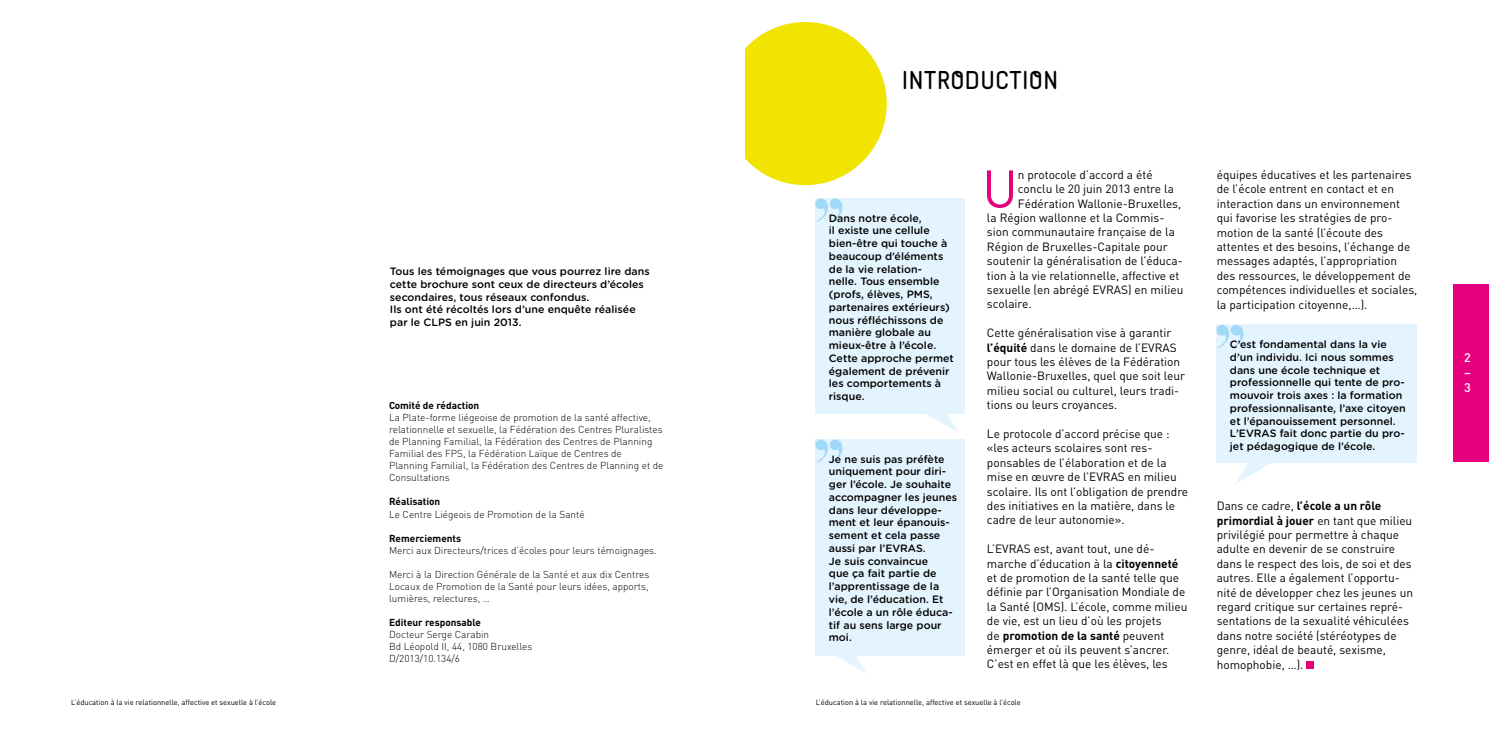
<style>
.page{position:relative;width:1489px;height:745px;background:#fff}
.page>*{position:absolute;margin:0;border:0;box-sizing:border-box;transform-origin:0 0}
.t1{font:52.25px "DIN";color:#e6007d}
.t2{font:700 22.5px "Naiv";color:#000}
.t3{font:500 12.5px/15px "DIN";color:#fff;text-align:justify}
.t4{font:11.88px/14.4px "DIN";color:#000}
.t5{font:500 10.62px/12.8px "Gotham Rounded";color:#000}
.t6{font:300 10px/12px "DIN";color:#000}
.t7{font:700 10px "DIN";color:#000}
.t8{font:7.5px "DIN";color:#000}
.s1{font-weight:700}
</style>
<div class="page">
<div style="left:1453px;top:283px;width:35px;height:178px;background:#e6007d"></div>
<div style="left:1306px;top:660px;width:7px;height:7px;background:#e6007d"></div>
<div style="left:815px;top:198px;width:149px;height:215px;background:#e4f4fe"></div>
<svg style="left:815px;top:198px;width:27px;height:24px"></svg>
<svg style="left:921px;top:413px;width:37px;height:19px"></svg>
<div style="left:815px;top:439px;width:149px;height:216px;background:#e4f4fe"></div>
<svg style="left:815px;top:439px;width:27px;height:23px"></svg>
<svg style="left:829px;top:655px;width:38px;height:18px"></svg>
<div style="left:723px;top:22px;width:163px;height:163px;background:#f0e400;border-radius:50%"></div>
<svg style="left:1236px;top:463px;width:35px;height:21px"></svg>
<div style="left:1216px;top:324px;width:200px;height:139px;background:#e4f4fe"></div>
<svg style="left:1216px;top:325px;width:27px;height:23px"></svg>
<div style="left:692px;top:7px;width:52px;height:191px;background:#fff"></div>
<h2 class="t2" style="left:901px;top:65px;width:158px">INTRODUCTION</h2>
<p class="t5" style="left:390px;top:264px;width:261px">Tous les témoignages que vous pourrez lire dans cette brochure sont ceux de directeurs d’écoles secondaires, tous réseaux confondus.<br>Ils ont été récoltés lors d’une enquête réalisée par le CLPS en juin 2013.</p>
<p class="t7" style="left:389px;top:399px;width:92px">Comité de rédaction</p>
<p class="t6" style="left:389px;top:411px;width:276px">La Plate-forme liégeoise de promotion de la santé affective, relationnelle et sexuelle, la Fédération des Centres Pluralistes de Planning Familial, la Fédération des Centres de Planning Familial des FPS, la Fédération Laïque de Centres de<br>Planning Familial, la Fédération des Centres de Planning et de Consultations</p>
<p class="t7" style="left:389px;top:495px;width:53px">Réalisation</p>
<p class="t6" style="left:389px;top:507px;width:197px">Le Centre Liégeois de Promotion de la Santé</p>
<p class="t7" style="left:389px;top:531px;width:74px">Remerciements</p>
<p class="t6" style="left:389px;top:543px;width:269px">Merci aux Directeurs/trices d’écoles pour leurs témoignages.</p>
<p class="t6" style="left:389px;top:567px;width:262px;text-align:justify">Merci à la Direction Générale de la Santé et aux dix Centres Locaux de Promotion de la Santé pour leurs idées, apports, lumières, relectures, …</p>
<p class="t7" style="left:389px;top:615px;width:93px">Editeur responsable</p>
<p class="t6" style="left:389px;top:627px;width:145px">Docteur Serge Carabin<br>Bd Léopold II, 44, 1080 Bruxelles<br>D/2013/10.134/6</p>
<p class="t5" style="left:828px;top:211px;width:127px">Dans notre école,<br>il existe une cellule bien-être qui touche à beaucoup d’éléments de la vie relation-<br>nelle. Tous ensemble (profs, élèves, PMS, partenaires extérieurs) nous réfléchissons de manière globale au mieux-être à l’école.<br>Cette approche permet également de prévenir les comportements à risque.</p>
<p class="t5" style="left:828px;top:451px;width:130px">Je ne suis pas préfète uniquement pour diri&shy;ger l’école. Je souhaite accompagner les jeunes dans leur développe&shy;ment et leur épanouis&shy;sement et cela passe aussi par l’EVRAS.<br>Je suis convaincue<br>que ça fait partie de l’apprentissage de la vie, de l’éducation. Et l’école a un rôle éduca&shy;tif au sens large pour moi.</p>
<h1 class="t1" style="left:982px;top:159px;width:37px">U</h1>
<p class="t4" style="left:1017px;top:167px;width:136px">n protocole d’accord a été</p>
<p class="t4" style="left:1017px;top:182px;width:158px">conclu le 20 juin 2013 entre la</p>
<p class="t4" style="left:1017px;top:196px;width:165px">Fédération Wallonie-Bruxelles,</p>
<p class="t4" style="left:986px;top:211px;width:179px">la Région wallonne et la Commis-</p>
<p class="t4" style="left:986px;top:225px;width:189px">sion communautaire française de la</p>
<p class="t4" style="left:986px;top:239px;width:182px">Région de Bruxelles-Capitale pour</p>
<p class="t4" style="left:986px;top:254px;width:197px">soutenir la généralisation de l’éduca-</p>
<p class="t4" style="left:986px;top:268px;width:194px">tion à la vie relationnelle, affective et</p>
<p class="t4" style="left:986px;top:282px;width:198px">sexuelle (en abrégé EVRAS) en milieu</p>
<p class="t4" style="left:986px;top:297px;width:46px">scolaire.</p>
<p class="t4" style="left:986px;top:326px;width:200px">Cette généralisation vise à garantir <span class="s1">l’équité</span> dans le domaine de l’EVRAS pour tous les élèves de la Fédération Wallonie-Bruxelles, quel que soit leur milieu social ou culturel, leurs tradi&shy;tions ou leurs croyances.</p>
<p class="t4" style="left:986px;top:426px;width:203px">Le protocole d’accord précise que : «les acteurs scolaires sont res&shy;ponsables de l’élaboration et de la mise en œuvre de l’EVRAS en milieu scolaire. Ils ont l’obligation de prendre des initiatives en la matière, dans le cadre de leur autonomie».</p>
<p class="t4" style="left:986px;top:541px;width:202px">L’EVRAS est, avant tout, une dé&shy;marche d’éducation à la <span class="s1">citoyenneté </span>et de promotion de la santé telle que définie par l’Organisation Mondiale de la Santé (OMS). L’école, comme milieu de vie, est un lieu d’où les projets<br>de <span class="s1">promotion de la santé</span> peuvent émerger et où ils peuvent s’ancrer.<br>C’est en effet là que les élèves, les</p>
<p class="t8" style="left:71px;top:697px;width:206px">L’éducation à la vie relationnelle, affective et sexuelle à l’école</p>
<p class="t8" style="left:815px;top:697px;width:206px">L’éducation à la vie relationnelle, affective et sexuelle à l’école</p>
<p class="t4" style="left:1216px;top:168px;width:202px">équipes éducatives et les partenaires de l’école entrent en contact et en interaction dans un environnement qui favorise les stratégies de pro&shy;motion de la santé (l’écoute des attentes et des besoins, l’échange de messages adaptés, l’appropriation des ressources, le développement de compétences individuelles et sociales, la participation citoyenne,…).</p>
<p class="t5" style="left:1229px;top:337px;width:177px">C’est fondamental dans la vie d’un individu. Ici nous sommes dans une école technique et professionnelle qui tente de pro&shy;mouvoir trois axes : la formation professionnalisante, l’axe citoyen et l’épanouissement personnel.<br>L’EVRAS fait donc partie du pro&shy;jet pédagogique de l’école.</p>
<p class="t4" style="left:1216px;top:498px;width:198px">Dans ce cadre, <span class="s1">l’école a un rôle primordial à jouer</span> en tant que milieu privilégié pour permettre à chaque adulte en devenir de se construire dans le respect des lois, de soi et des autres. Elle a également l’opportu&shy;nité de développer chez les jeunes un regard critique sur certaines repré&shy;sentations de la sexualité véhiculées dans notre société (stéréotypes de genre, idéal de beauté, sexisme, homophobie, …).</p>
<p class="t3" style="left:1463px;top:349px;width:8px">2 – 3</p>
</div>
